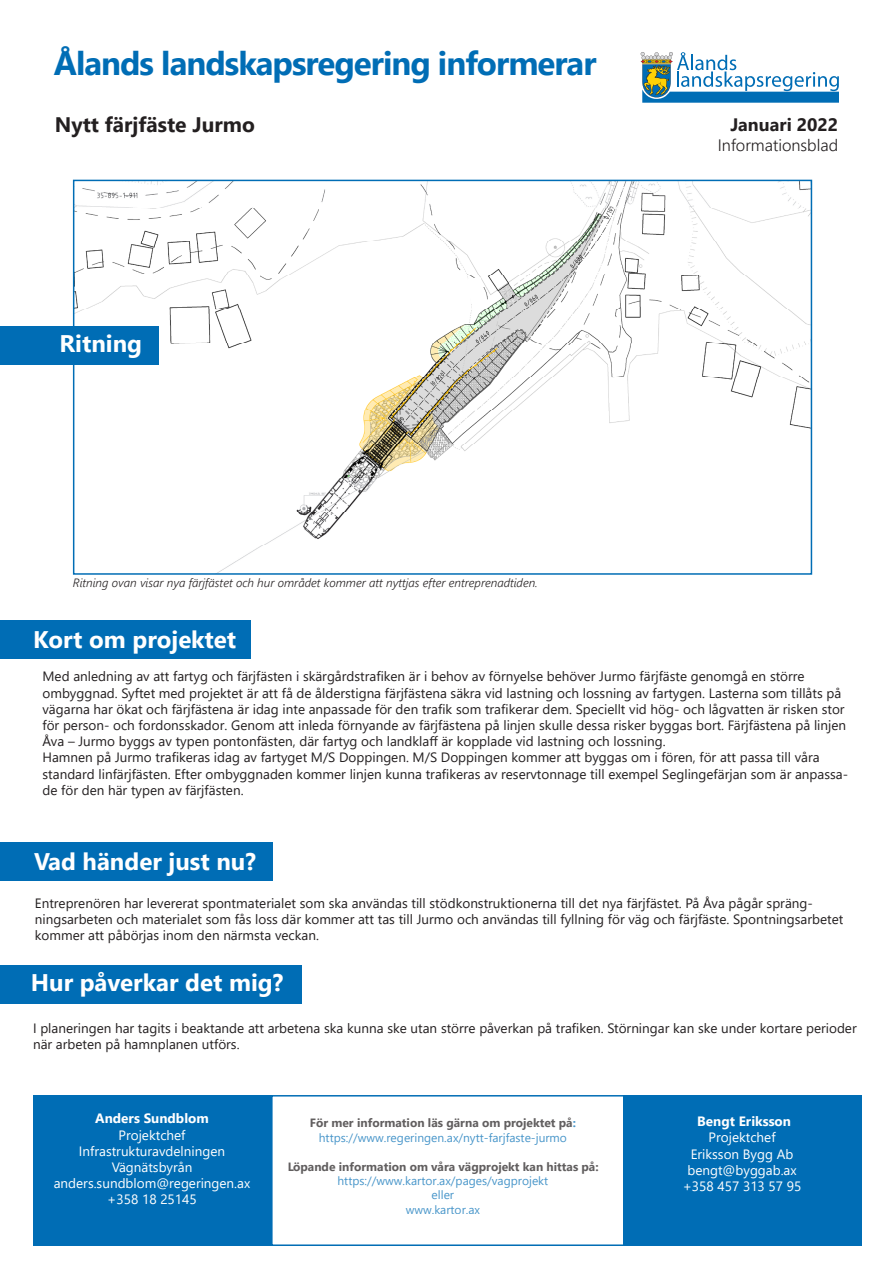
<style>
.page{position:relative;width:893px;height:1263px;background:#fff}
.page>*{position:absolute;margin:0;border:0;box-sizing:border-box;transform-origin:0 0}
.t1{font:700 33px "Segoe UI";letter-spacing:-.03em;color:#006db5}
.t2{font:700 24px "Segoe UI";color:#fff}
.t3{font:700 21px "Segoe UI";color:#231f20}
.t4{font:700 18px "Segoe UI";color:#231f20}
.t5{font:300 16.5px "Segoe UI";color:#231f20}
.t6{font:13.5px/16.2px "Segoe UI";color:#231f20}
.t7{font:13.5px/16.2px "Segoe UI";color:#fff;text-align:center}
.t8{font:700 13.5px "Segoe UI";color:#fff}
.t9{font:12px/14.4px "Segoe UI";color:#006db5;text-align:center}
.t10{font:italic 300 12px "Segoe UI";color:#231f20}
.t11{font:700 12px "Segoe UI";color:#231f20}
.s1{font-weight:700;color:#231f20}
.s2{font-weight:700}
</style>
<div class="page">
<svg style="left:641px;top:52px;width:198px;height:51px"></svg>
<div style="left:0;top:620px;width:250px;height:39px;background:#006db5"></div>
<img style="left:76px;top:183px;width:733px;height:389px">
<div style="left:73px;top:180px;width:739px;height:395px;border:2px solid #006db5"></div>
<div style="left:34px;top:1095px;width:238px;height:151px;background:#006db5"></div>
<div style="left:623px;top:1095px;width:238px;height:151px;background:#006db5"></div>
<div style="left:271px;top:1095px;width:356px;height:151px;border:2px solid #006db5"></div>
<div style="left:0;top:966px;width:301px;height:38px;background:#006db5"></div>
<div style="left:0;top:327px;width:158px;height:38px;background:#006db5"></div>
<div style="left:0;top:842px;width:272px;height:39px;background:#006db5"></div>
<svg style="left:445px;top:277px;width:37px;height:26px"></svg>
<p class="t1" style="left:54px;top:32px;width:544px">Ålands landskapsregering informerar</p>
<p class="t3" style="left:55px;top:105px;width:202px">Nytt färjfäste Jurmo</p>
<p class="t2" style="left:60px;top:321px;width:84px">Ritning</p>
<p class="t10" style="left:73px;top:571px;width:466px">Ritning ovan visar nya färjfästet och hur området kommer att nyttjas efter entreprenadtiden.</p>
<p class="t2" style="left:33px;top:616px;width:205px">Kort om projektet</p>
<p class="t4" style="left:730px;top:107px;width:109px">Januari 2022</p>
<p class="t5" style="left:718px;top:129px;width:122px">Informationsblad</p>
<p class="t6" style="left:43px;top:667px;width:805px">Med anledning av att fartyg och färjfästen i skärgårdstrafiken är i behov av förnyelse behöver Jurmo färjfäste genomgå en större ombyggnad. Syftet med projektet är att få de ålderstigna färjfästena säkra vid lastning och lossning av fartygen. Lasterna som tillåts på vägarna har ökat och färjfästena är idag inte anpassade för den trafik som trafikerar dem. Speciellt vid hög- och lågvatten är risken stor för person- och fordonsskador. Genom att inleda förnyande av färjfästena på linjen skulle dessa risker byggas bort. Färjfästena på linjen Åva – Jurmo byggs av typen pontonfästen, där fartyg och landklaff är kopplade vid lastning och lossning.</p>
<p class="t6" style="left:43px;top:748px;width:807px">Hamnen på Jurmo trafikeras idag av fartyget M/S Doppingen. M/S Doppingen kommer att byggas om i fören, för att passa till våra standard linfärjfästen. Efter ombyggnaden kommer linjen kunna trafikeras av reservtonnage till exempel Seglingefärjan som är anpassa&shy;de för den här typen av färjfästen.</p>
<p class="t2" style="left:34px;top:838px;width:223px">Vad händer just nu?</p>
<p class="t6" style="left:35px;top:894px;width:810px">Entreprenören har levererat spontmaterialet som ska användas till stödkonstruktionerna till det nya färjfästet. På Åva pågår spräng&shy;ningsarbeten och materialet som fås loss där kommer att tas till Jurmo och användas till fyllning för väg och färjfäste. Spontningsarbetet kommer att påbörjas inom den närmsta veckan.</p>
<p class="t2" style="left:31px;top:960px;width:254px">Hur påverkar det mig?</p>
<p class="t6" style="left:33px;top:1019px;width:825px">I planeringen har tagits i beaktande att arbetena ska kunna ske utan större påverkan på trafiken. Störningar kan ske under kortare perioder när arbeten på hamnplanen utförs.</p>
<p class="t8" style="left:95px;top:1106px;width:115px">Anders Sundblom</p>
<p class="t7" style="left:119px;top:1125px;width:68px">Projektchef</p>
<p class="t7" style="left:79px;top:1142px;width:148px">Infrastrukturavdelningen<br>Vägnätsbyrån</p>
<p class="t7" style="left:54px;top:1174px;width:198px">anders.sundblom@regeringen.ax</p>
<p class="t7" style="left:107px;top:1190px;width:91px">+358 18 25145</p>
<p class="t9" style="left:310px;top:1115px;width:268px"><span class="s1">För mer information läs gärna om projektet på</span><span class="s2">: </span>https://www.regeringen.ax/nytt-farjfaste-jurmo</p>
<p class="t11" style="left:287px;top:1155px;width:313px">Löpande information om våra vägprojekt kan hittas på:</p>
<p class="t9" style="left:337px;top:1172px;width:212px">https://www.kartor.ax/pages/vagprojekt eller<br>www.kartor.ax</p>
<p class="t8" style="left:697px;top:1109px;width:95px">Bengt Eriksson</p>
<p class="t7" style="left:691px;top:1128px;width:104px">Projektchef<br>Eriksson Bygg Ab</p>
<p class="t7" style="left:687px;top:1161px;width:111px">bengt@byggab.ax</p>
<p class="t7" style="left:683px;top:1177px;width:120px">+358 457 313 57 95</p>
</div>
